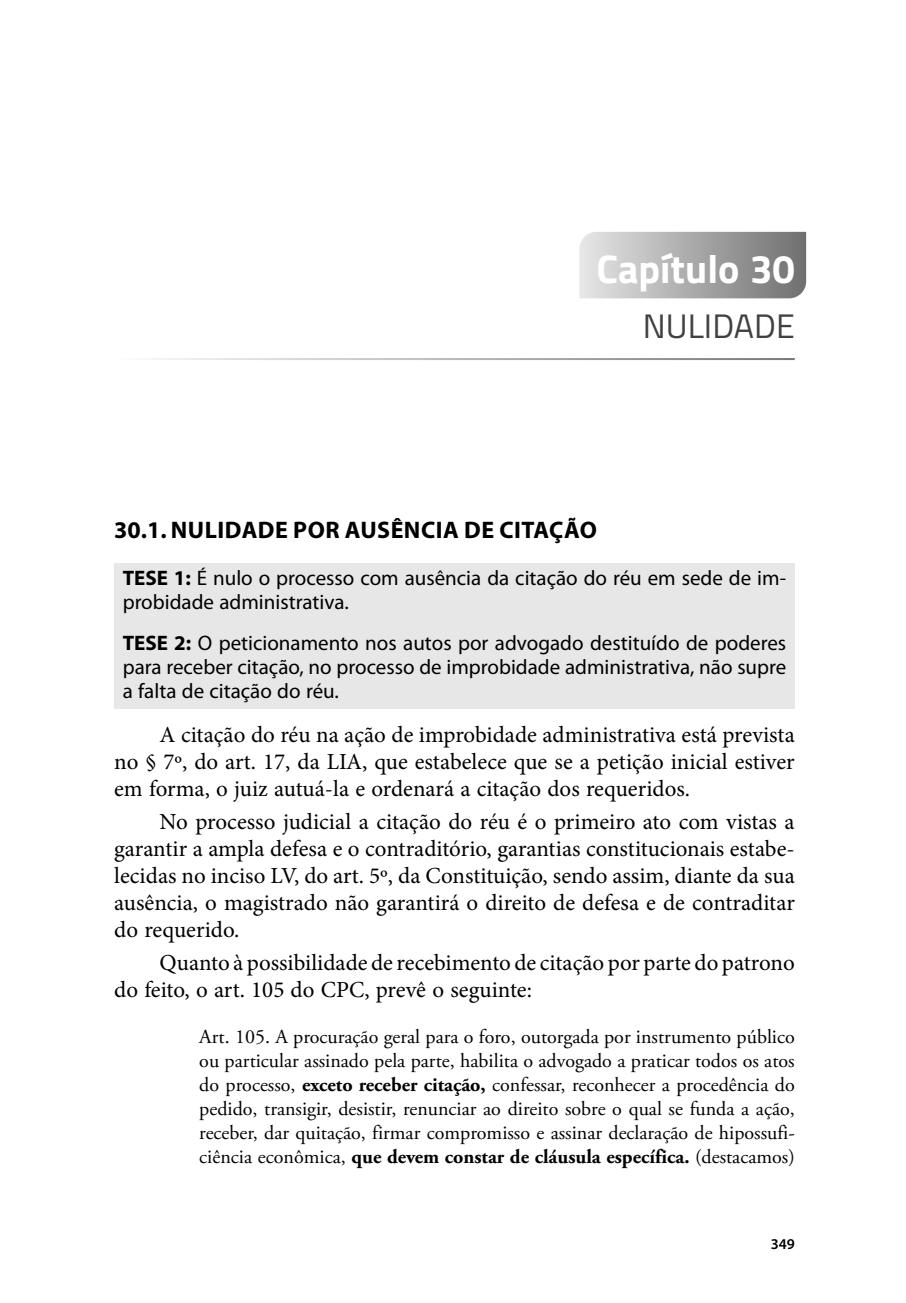
<style>
.page{position:relative;width:906px;height:1303px;background:#fff}
.page>*{position:absolute;margin:0;border:0;box-sizing:border-box;transform-origin:0 0}
.Capitulo_num{font:700 40px "Titillium Web";color:#fff}
.capitulo_tit{font:34px "Titillium Web";color:#414141}
.a{font:700 24px "Myriad Pro";letter-spacing:.02em;color:#000}
.texto{font:23px/27px "Minion Pro";color:#000;text-align:justify}
.Tese{font:21px/24px "Myriad Pro";color:#000}
.recuo{font:20px/24px "Adobe Garamond Pro";color:#000;text-align:justify}
.t1{font:600 15px "Myriad Pro";color:#000}
.s1{font-weight:700}
</style>
<div class="page">
<svg style="left:579px;top:232px;width:227px;height:66px;background:#ababab"></svg>
<div style="left:114px;top:563px;width:680px;height:57px;background:#e7e7e7"></div>
<div style="left:114px;top:617px;width:680px;height:92px;background:#e7e7e7"></div>
<p class="Capitulo_num" style="left:596px;top:238px;width:200px">Capítulo 30</p>
<p class="capitulo_tit" style="left:642px;top:301px;width:153px">NULIDADE</p>
<p class="a" style="left:114px;top:514px;width:484px">30.1. NULIDADE POR AUSÊNCIA DE CITAÇÃO</p>
<p class="Tese" style="left:123px;top:566px;width:665px"><span class="s1">TESE 1:</span> É nulo o processo com ausência da citação do réu em sede de im&shy;probidade administrativa.</p>
<p class="Tese" style="left:123px;top:631px;width:665px;text-align:justify"><span class="s1">TESE 2:</span> O peticionamento nos autos por advogado destituído de poderes para receber citação, no processo de improbidade administrativa, não supre a falta de citação do réu.</p>
<p class="texto" style="left:114px;top:721px;width:682px;text-indent:45px">A citação do réu na ação de improbidade administrativa está prevista no § 7º, do art. 17, da LIA, que estabelece que se a petição inicial estiver em forma, o juiz autuá-la e ordenará a citação dos requeridos.</p>
<p class="texto" style="left:114px;top:808px;width:682px;text-indent:45px">No processo judicial a citação do réu é o primeiro ato com vistas a garantir a ampla defesa e o contraditório, garantias constitucionais estabe&shy;lecidas no inciso LV, do art. 5º, da Constituição, sendo assim, diante da sua ausência, o magistrado não garantirá o direito de defesa e de contraditar do requerido.</p>
<p class="texto" style="left:114px;top:948px;width:682px;text-indent:45px">Quanto à possibilidade de recebimento de citação por parte do patrono do feito, o art. 105 do CPC, prevê o seguinte:</p>
<p class="recuo" style="left:199px;top:1025px;width:597px">Art. 105. A procuração geral para o foro, outorgada por instrumento público ou particular assinado pela parte, habilita o advogado a praticar todos os atos do processo, <span class="s1">exceto receber citação,</span> confessar, reconhecer a procedência do pedido, transigir, desistir, renunciar ao direito sobre o qual se funda a ação, receber, dar quitação, firmar compromisso e assinar declaração de hipossufi&shy;ciência econômica, <span class="s1">que devem constar de cláusula específica.</span> (destacamos)</p>
<p class="t1" style="left:770px;top:1233px;width:26px">349</p>
</div>
